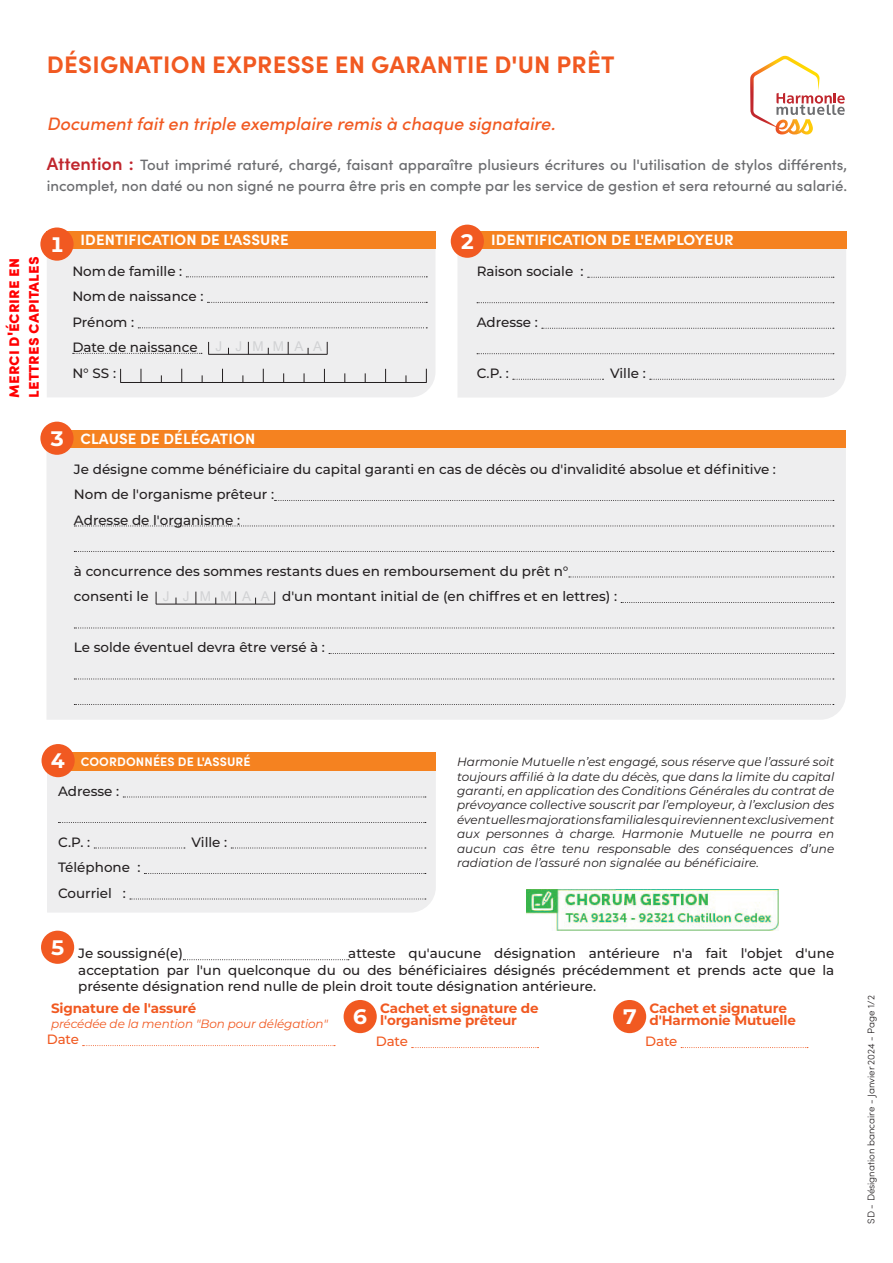
<style>
.page{position:relative;width:893px;height:1263px;background:#fff}
.page>*{position:absolute;margin:0;border:0;box-sizing:border-box;transform-origin:0 0}
.t1{font:700 24px "Sofia Pro";letter-spacing:.01em;color:#f15921}
.t2{font:700 21px "Montserrat";color:#fff}
.t3{font:italic 500 18px "Sofia Pro";color:#f15921}
.t4{font:900 16.5px/19.8px "Sofia Pro";color:#ff0002}
.t5{font:500 15px/21px "Sofia Pro";color:#6c6d70}
.t6{font:700 15px "Sofia Pro";letter-spacing:.01em;color:#fff}
.t7{font:500 13.5px/16.2px "Montserrat";color:#231f20;text-align:justify}
.t8{font:700 13.5px/12px "Montserrat";letter-spacing:-.01em;color:#f15921}
.t9{font:13.5px "Arial";color:#d1d2d4}
.t10{font:500 13.5px "Montserrat";letter-spacing:-.01em;color:#f15921}
.t11{font:700 12.3px "Sofia Pro";letter-spacing:.01em;color:#fff}
.t12{font:italic 12px/14.4px "Montserrat";color:#231f20;text-align:justify}
.t13{font:italic 12px "Montserrat";letter-spacing:-.01em;color:#f15921}
.t14{font:300 9.75px "Sofia Pro";color:#231f20}
.s1{font-weight:600;font-size:18px;color:#c0262d}
</style>
<div class="page">
<svg style="left:750px;top:55px;width:95px;height:80px"></svg>
<div style="left:458px;top:249px;width:388px;height:148px;background:#eeeeef"></div>
<div style="left:457px;top:232px;width:389px;height:17px;background:#f58220"></div>
<svg style="left:588px;top:277px;width:246px;height:1px"></svg>
<svg style="left:477px;top:302px;width:357px;height:1px"></svg>
<svg style="left:542px;top:328px;width:292px;height:1px"></svg>
<svg style="left:477px;top:353px;width:357px;height:1px"></svg>
<svg style="left:513px;top:379px;width:90px;height:1px"></svg>
<svg style="left:650px;top:379px;width:184px;height:1px"></svg>
<div style="left:451px;top:225px;width:33px;height:33px;background:#f15921;border-radius:50%"></div>
<div style="left:46px;top:447px;width:800px;height:273px;background:#eeeeef"></div>
<div style="left:46px;top:430px;width:800px;height:17px;background:#f58220"></div>
<div style="left:40px;top:422px;width:34px;height:33px;background:#f15921;border-radius:50%"></div>
<svg style="left:275px;top:500px;width:559px;height:1px"></svg>
<svg style="left:74px;top:526px;width:760px;height:1px"></svg>
<svg style="left:74px;top:551px;width:760px;height:1px"></svg>
<svg style="left:569px;top:577px;width:265px;height:1px"></svg>
<svg style="left:621px;top:602px;width:213px;height:1px"></svg>
<svg style="left:74px;top:628px;width:760px;height:1px"></svg>
<svg style="left:329px;top:653px;width:505px;height:1px"></svg>
<svg style="left:74px;top:679px;width:760px;height:1px"></svg>
<svg style="left:74px;top:704px;width:760px;height:1px"></svg>
<hr style="left:156px;top:604px;width:119px;height:1px;background:#231f20">
<svg style="left:156px;top:592px;width:1px;height:12px"></svg>
<svg style="left:196px;top:592px;width:1px;height:12px"></svg>
<svg style="left:235px;top:592px;width:1px;height:12px"></svg>
<svg style="left:274px;top:592px;width:1px;height:12px"></svg>
<div style="left:47px;top:248px;width:388px;height:149px;background:#eeeeef"></div>
<div style="left:46px;top:231px;width:389px;height:17px;background:#f58220"></div>
<svg style="left:186px;top:276px;width:241px;height:1px"></svg>
<svg style="left:207px;top:302px;width:220px;height:1px"></svg>
<svg style="left:138px;top:327px;width:289px;height:1px"></svg>
<svg style="left:73px;top:353px;width:129px;height:1px"></svg>
<hr style="left:120px;top:382px;width:307px;height:1px;background:#231f20">
<svg style="left:120px;top:369px;width:1px;height:14px"></svg>
<svg style="left:141px;top:369px;width:1px;height:13px"></svg>
<svg style="left:181px;top:369px;width:1px;height:13px"></svg>
<svg style="left:222px;top:369px;width:1px;height:13px"></svg>
<svg style="left:263px;top:369px;width:1px;height:13px"></svg>
<svg style="left:324px;top:369px;width:1px;height:13px"></svg>
<svg style="left:385px;top:369px;width:1px;height:13px"></svg>
<svg style="left:426px;top:369px;width:1px;height:14px"></svg>
<div style="left:40px;top:227px;width:34px;height:34px;background:#f15921;border-radius:50%"></div>
<hr style="left:208px;top:354px;width:119px;height:1px;background:#231f20">
<svg style="left:208px;top:342px;width:1px;height:12px"></svg>
<svg style="left:248px;top:342px;width:1px;height:12px"></svg>
<svg style="left:288px;top:342px;width:1px;height:12px"></svg>
<svg style="left:327px;top:342px;width:1px;height:12px"></svg>
<div style="left:47px;top:770px;width:389px;height:142px;background:#eeeeef"></div>
<div style="left:47px;top:752px;width:389px;height:18px;background:#f58220"></div>
<div style="left:42px;top:744px;width:33px;height:33px;background:#f15921;border-radius:50%"></div>
<svg style="left:123px;top:797px;width:303px;height:1px"></svg>
<svg style="left:58px;top:822px;width:368px;height:1px"></svg>
<svg style="left:94px;top:848px;width:91px;height:1px"></svg>
<svg style="left:231px;top:848px;width:195px;height:1px"></svg>
<svg style="left:144px;top:873px;width:282px;height:1px"></svg>
<svg style="left:130px;top:899px;width:296px;height:1px"></svg>
<svg style="left:83px;top:1045px;width:252px;height:1px"></svg>
<div style="left:41px;top:931px;width:33px;height:33px;background:#f15921;border-radius:50%"></div>
<svg style="left:183px;top:959px;width:166px;height:1px"></svg>
<img style="left:527px;top:889px;width:251px;height:41px">
<svg style="left:412px;top:1047px;width:126px;height:1px"></svg>
<div style="left:344px;top:1000px;width:33px;height:33px;background:#f15921;border-radius:50%"></div>
<svg style="left:681px;top:1047px;width:127px;height:1px"></svg>
<div style="left:613px;top:1000px;width:33px;height:33px;background:#f15921;border-radius:50%"></div>
<p class="t1" style="left:47px;top:46px;width:569px">DÉSIGNATION EXPRESSE EN GARANTIE D'UN PRÊT</p>
<p class="t3" style="left:47px;top:110px;width:510px">Document fait en triple exemplaire remis à chaque signataire.</p>
<p class="t5" style="left:47px;top:153px;width:802px"><span class="s1">Attention :</span> Tout imprimé raturé, chargé, faisant apparaître plusieurs écritures ou l'utilisation de stylos différents, incomplet, non daté ou non signé ne pourra être pris en compte par les service de gestion et sera retourné au salarié.</p>
<p class="t4" style="left:2px;top:398px;width:143px;rotate:-90deg">merci d'écrire en lettres capitales</p>
<p class="t2" style="left:50px;top:229px;width:16px">1</p>
<p class="t6" style="left:81px;top:228px;width:210px">IDENTIFICATION DE L'ASSURE</p>
<p class="t7" style="left:72px;top:262px;width:111px">Nom de famille :</p>
<p class="t7" style="left:72px;top:288px;width:133px">Nom de naissance :</p>
<p class="t7" style="left:72px;top:313px;width:63px">Prénom :</p>
<p class="t7" style="left:72px;top:339px;width:127px">Date de naissance</p>
<p class="t7" style="left:72px;top:364px;width:45px">N° SS :</p>
<p class="t9" style="left:215px;top:337px;width:8px">J</p>
<p class="t9" style="left:235px;top:337px;width:8px">J</p>
<p class="t9" style="left:252px;top:337px;width:13px">M</p>
<p class="t9" style="left:273px;top:337px;width:13px">M</p>
<p class="t9" style="left:294px;top:337px;width:11px">A</p>
<p class="t9" style="left:313px;top:337px;width:11px">A</p>
<p class="t2" style="left:460px;top:226px;width:16px">2</p>
<p class="t6" style="left:491px;top:229px;width:244px">IDENTIFICATION DE L'EMPLOYEUR</p>
<p class="t7" style="left:477px;top:262px;width:108px">Raison sociale :</p>
<p class="t7" style="left:477px;top:313px;width:63px">Adresse :</p>
<p class="t7" style="left:477px;top:364px;width:34px">C.P. :</p>
<p class="t7" style="left:610px;top:364px;width:37px">Ville :</p>
<p class="t2" style="left:50px;top:423px;width:16px">3</p>
<p class="t6" style="left:81px;top:427px;width:176px">CLAUSE DE DÉLÉGATION</p>
<p class="t7" style="left:74px;top:460px;width:703px">Je désigne comme bénéficiaire du capital garanti en cas de décès ou d'invalidité absolue et définitive :</p>
<p class="t7" style="left:74px;top:486px;width:202px">Nom de l'organisme prêteur :</p>
<p class="t7" style="left:74px;top:511px;width:168px">Adresse de l'organisme :</p>
<p class="t7" style="left:74px;top:562px;width:496px">à concurrence des sommes restants dues en remboursement du prêt n°</p>
<p class="t7" style="left:74px;top:588px;width:76px">consenti le</p>
<p class="t9" style="left:163px;top:587px;width:8px">J</p>
<p class="t9" style="left:183px;top:587px;width:8px">J</p>
<p class="t9" style="left:200px;top:587px;width:13px">M</p>
<p class="t9" style="left:220px;top:587px;width:13px">M</p>
<p class="t9" style="left:242px;top:587px;width:11px">A</p>
<p class="t9" style="left:261px;top:587px;width:11px">A</p>
<p class="t7" style="left:282px;top:588px;width:336px">d'un montant initial de (en chiffres et en lettres) :</p>
<p class="t7" style="left:74px;top:639px;width:252px">Le solde éventuel devra être versé à :</p>
<p class="t2" style="left:51px;top:746px;width:16px">4</p>
<p class="t11" style="left:81px;top:752px;width:171px">COORDONNÉES DE L'ASSURÉ</p>
<p class="t7" style="left:58px;top:782px;width:63px">Adresse :</p>
<p class="t7" style="left:58px;top:833px;width:34px">C.P. :</p>
<p class="t7" style="left:192px;top:833px;width:37px">Ville :</p>
<p class="t7" style="left:58px;top:859px;width:84px">Téléphone :</p>
<p class="t7" style="left:58px;top:884px;width:69px">Courriel :</p>
<p class="t12" style="left:457px;top:754px;width:379px">Harmonie Mutuelle n’est engagé, sous réserve que l’assuré soit toujours affilié à la date du décès, que dans la limite du capital garanti, en application des Conditions Générales du contrat de prévoyance collective souscrit par l’employeur, à l’exclusion des éventuelles majorations familiales qui reviennent exclusivement aux personnes à charge. Harmonie Mutuelle ne pourra en aucun cas être tenu responsable des conséquences d’une radiation de l’assuré non signalée au bénéficiaire.</p>
<p class="t2" style="left:50px;top:932px;width:16px">5</p>
<p class="t7" style="left:78px;top:945px;width:106px">Je soussigné(e)</p>
<p class="t7" style="left:78px;top:945px;width:758px;text-indent:270px">atteste qu'aucune désignation antérieure n'a fait l'objet d'une acceptation par l'un quelconque du ou des bénéficiaires désignés précédemment et prends acte que la présente désignation rend nulle de plein droit toute désignation antérieure.</p>
<p class="t8" style="left:51px;top:1001px;width:147px">Signature de l'assuré</p>
<p class="t13" style="left:51px;top:1015px;width:279px">précédée de la mention "Bon pour délégation"</p>
<p class="t10" style="left:47px;top:1030px;width:34px">Date</p>
<p class="t2" style="left:353px;top:1002px;width:16px">6</p>
<p class="t8" style="left:380px;top:1001px;width:160px">Cachet et signature de l'organisme prêteur</p>
<p class="t10" style="left:376px;top:1032px;width:34px">Date</p>
<p class="t2" style="left:622px;top:1002px;width:16px">7</p>
<p class="t8" style="left:650px;top:1001px;width:139px">Cachet et signature</p>
<p class="t8" style="left:650px;top:1013px;width:148px">d'Harmonie Mutuelle</p>
<p class="t10" style="left:645px;top:1032px;width:34px">Date</p>
<p class="t14" style="left:864px;top:1224px;width:230px;rotate:-90deg">SD - Désignation bancaire - Janvier 2024 - Page 1/2</p>
</div>
